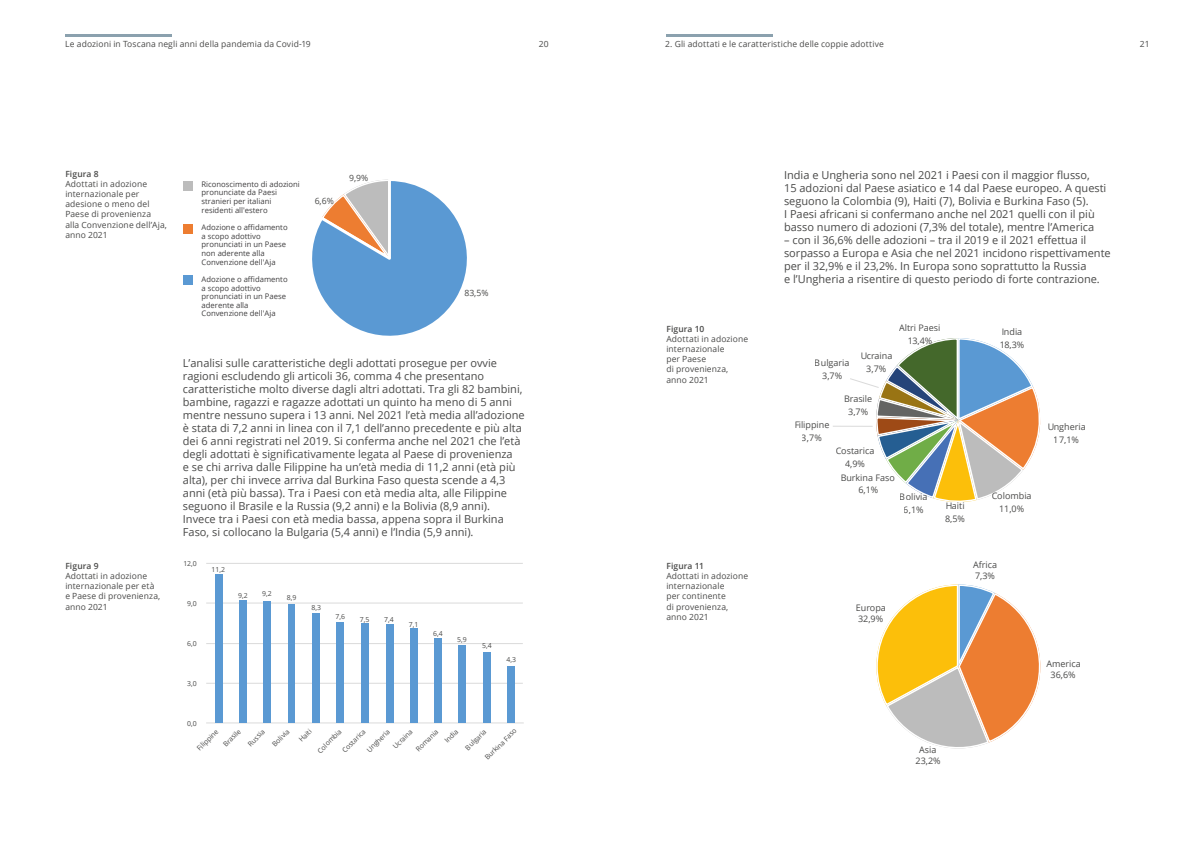
<style>
.page{position:relative;width:1191px;height:842px;background:#fff}
.page>*{position:absolute;margin:0;border:0;box-sizing:border-box;transform-origin:0 0}
.t1{font:11px/13px "Open Sans";color:#4a4a49}
.t2{font:9px/13px "Open Sans";color:#4a4a49;text-align:center}
.t3{font:8.6px "Open Sans";color:#4a4a49}
.t4{font:8.5px/10.2px "Open Sans";letter-spacing:.015em;color:#4a4a49}
.t5{font:600 8.5px "Open Sans";letter-spacing:.01em;color:#4a4a49}
.t6{font:600 8.5px "Open Sans";letter-spacing:.01em;color:#4a4a49}
.t7{font:7.7px/8.6px "Open Sans";color:#403f40}
.t8{font:6.9px/14.1px "Open Sans";color:#4a4a49}
</style>
<div class="page">
<hr style="left:666px;top:34px;width:106px;height:3px;background:#8ba1ae">
<hr style="left:65px;top:34px;width:106px;height:3px;background:#8ba1ae">
<svg style="left:312px;top:179px;width:155px;height:157px"></svg>
<div style="left:183px;top:181px;width:10px;height:10px;background:#bcbcbc"></div>
<div style="left:183px;top:224px;width:10px;height:10px;background:#ed7d31"></div>
<div style="left:183px;top:275px;width:10px;height:10px;background:#5a99d3"></div>
<hr style="left:206px;top:683px;width:317px;height:1px;background:#dadada">
<hr style="left:206px;top:643px;width:317px;height:1px;background:#dadada">
<hr style="left:206px;top:603px;width:317px;height:1px;background:#dadada">
<hr style="left:206px;top:563px;width:317px;height:1px;background:#dadada">
<hr style="left:207px;top:723px;width:316px;height:1px;background:#dadada">
<div style="left:215px;top:574px;width:8px;height:148px;background:#5a99d3"></div>
<div style="left:239px;top:600px;width:8px;height:122px;background:#5a99d3"></div>
<div style="left:263px;top:601px;width:8px;height:121px;background:#5a99d3"></div>
<div style="left:288px;top:604px;width:7px;height:118px;background:#5a99d3"></div>
<div style="left:312px;top:613px;width:8px;height:109px;background:#5a99d3"></div>
<div style="left:336px;top:622px;width:8px;height:100px;background:#5a99d3"></div>
<div style="left:361px;top:623px;width:7px;height:99px;background:#5a99d3"></div>
<div style="left:386px;top:624px;width:7px;height:98px;background:#5a99d3"></div>
<div style="left:410px;top:628px;width:7px;height:94px;background:#5a99d3"></div>
<div style="left:434px;top:638px;width:8px;height:84px;background:#5a99d3"></div>
<div style="left:458px;top:645px;width:8px;height:77px;background:#5a99d3"></div>
<div style="left:483px;top:652px;width:8px;height:70px;background:#5a99d3"></div>
<div style="left:507px;top:665px;width:8px;height:57px;background:#5a99d3"></div>
<svg style="left:850px;top:338px;width:191px;height:165px"></svg>
<hr style="left:832px;top:426px;width:40px;height:1px;background:#dadada">
<svg style="left:876px;top:584px;width:165px;height:165px"></svg>
<p class="t4" style="left:65px;top:38px;width:247px">Le adozioni in Toscana negli anni della pandemia da Covid-19</p>
<p class="t4" style="left:539px;top:39px;width:11px">20</p>
<p class="t4" style="left:665px;top:38px;width:220px">2. Gli adottati e le caratteristiche delle coppie adottive</p>
<p class="t4" style="left:1140px;top:39px;width:11px">21</p>
<p class="t6" style="left:65px;top:168px;width:35px">Figura 8</p>
<p class="t4" style="left:65px;top:178px;width:103px">Adottati in adozione internazionale per adesione o meno del<br>Paese di provenienza alla Convenzione dell’Aja, anno 2021</p>
<p class="t5" style="left:65px;top:560px;width:35px">Figura 9</p>
<p class="t4" style="left:65px;top:571px;width:96px">Adottati in adozione internazionale per età e Paese di provenienza, anno 2021</p>
<p class="t7" style="left:202px;top:179px;width:100px">Riconoscimento di adozioni pronunciate da Paesi stranieri per italiani residenti all'estero</p>
<p class="t7" style="left:202px;top:223px;width:88px">Adozione o affidamento a scopo adottivo pronunciati in un Paese non aderente alla<br>Convenzione dell'Aja</p>
<p class="t7" style="left:202px;top:275px;width:88px">Adozione o affidamento a scopo adottivo pronunciati in un Paese aderente alla<br>Convenzione dell'Aja</p>
<p class="t3" style="left:315px;top:195px;width:21px">6,6%</p>
<p class="t3" style="left:349px;top:172px;width:21px">9,9%</p>
<p class="t3" style="left:464px;top:287px;width:26px">83,5%</p>
<p class="t1" style="left:183px;top:356px;width:343px">L’analisi sulle caratteristiche degli adottati prosegue per ovvie ragioni escludendo gli articoli 36, comma 4 che presentano caratteristiche molto diverse dagli altri adottati. Tra gli 82 bambini, bambine, ragazzi e ragazze adottati un quinto ha meno di 5 anni mentre nessuno supera i 13 anni. Nel 2021 l’età media all’adozione è stata di 7,2 anni in linea con il 7,1 dell’anno precedente e più alta dei 6 anni registrati nel 2019. Si conferma anche nel 2021 che l’età degli adottati è significativamente legata al Paese di provenienza<br>e se chi arriva dalle Filippine ha un’età media di 11,2 anni (età più alta), per chi invece arriva dal Burkina Faso questa scende a 4,3 anni (età più bassa). Tra i Paesi con età media alta, alle Filippine seguono il Brasile e la Russia (9,2 anni) e la Bolivia (8,9 anni).<br>Invece tra i Paesi con età media bassa, appena sopra il Burkina Faso, si collocano la Bulgaria (5,4 anni) e l’India (5,9 anni).</p>
<p class="t8" style="left:183px;top:556px;width:15px">12,0</p>
<p class="t8" style="left:187px;top:596px;width:11px">9,0</p>
<p class="t8" style="left:187px;top:636px;width:11px">6,0</p>
<p class="t8" style="left:187px;top:676px;width:11px">3,0</p>
<p class="t8" style="left:187px;top:716px;width:11px">0,0</p>
<p class="t8" style="left:212px;top:562px;width:15px">11,2</p>
<p class="t8" style="left:238px;top:588px;width:11px">9,2</p>
<p class="t8" style="left:262px;top:587px;width:11px">9,2</p>
<p class="t8" style="left:287px;top:590px;width:11px">8,9</p>
<p class="t8" style="left:311px;top:600px;width:11px">8,3</p>
<p class="t8" style="left:335px;top:609px;width:11px">7,6</p>
<p class="t8" style="left:360px;top:612px;width:11px">7,5</p>
<p class="t8" style="left:384px;top:612px;width:11px">7,4</p>
<p class="t8" style="left:409px;top:617px;width:11px">7,1</p>
<p class="t8" style="left:433px;top:626px;width:11px">6,4</p>
<p class="t8" style="left:457px;top:632px;width:11px">5,9</p>
<p class="t8" style="left:482px;top:639px;width:11px">5,4</p>
<p class="t8" style="left:506px;top:652px;width:11px">4,3</p>
<p class="t8" style="left:193px;top:744px;width:29px;rotate:-45deg">Filippine</p>
<p class="t8" style="left:219px;top:740px;width:23px;rotate:-45deg">Brasile</p>
<p class="t8" style="left:244px;top:740px;width:22px;rotate:-45deg">Russia</p>
<p class="t8" style="left:268px;top:740px;width:23px;rotate:-45deg">Bolivia</p>
<p class="t8" style="left:295px;top:735px;width:16px;rotate:-45deg">Haiti</p>
<p class="t8" style="left:314px;top:747px;width:32px;rotate:-45deg">Colombia</p>
<p class="t8" style="left:338px;top:746px;width:31px;rotate:-45deg">Costarica</p>
<p class="t8" style="left:363px;top:746px;width:31px;rotate:-45deg">Ungheria</p>
<p class="t8" style="left:389px;top:742px;width:26px;rotate:-45deg">Ucraina</p>
<p class="t8" style="left:431px;top:726px;width:17px;text-indent:-27px;rotate:-45deg">Romania<br>India</p>
<p class="t8" style="left:461px;top:744px;width:28px;rotate:-45deg">Bulgaria</p>
<p class="t8" style="left:481px;top:753px;width:43px;rotate:-45deg">Burkina Faso</p>
<p class="t5" style="left:666px;top:323px;width:39px">Figura 10</p>
<p class="t4" style="left:666px;top:333px;width:83px">Adottati in adozione internazionale<br>per Paese<br>di provenienza, anno 2021</p>
<p class="t5" style="left:666px;top:560px;width:39px">Figura 11</p>
<p class="t4" style="left:666px;top:571px;width:83px">Adottati in adozione internazionale<br>per continente<br>di provenienza, anno 2021</p>
<p class="t1" style="left:784px;top:168px;width:324px">India e Ungheria sono nel 2021 i Paesi con il maggior flusso,<br>15 adozioni dal Paese asiatico e 14 dal Paese europeo. A questi seguono la Colombia (9), Haiti (7), Bolivia e Burkina Faso (5).<br>I Paesi africani si confermano anche nel 2021 quelli con il più basso numero di adozioni (7,3% del totale), mentre l’America</p>
<p class="t1" style="left:784px;top:233px;width:328px">– con il 36,6% delle adozioni – tra il 2019 e il 2021 effettua il sorpasso a Europa e Asia che nel 2021 incidono rispettivamente per il 32,9% e il 23,2%. In Europa sono soprattutto la Russia<br>e l’Ungheria a risentire di questo periodo di forte contrazione.</p>
<p class="t2" style="left:899px;top:321px;width:43px">Altri Paesi<br>13,4%</p>
<p class="t2" style="left:860px;top:349px;width:34px">Ucraina<br>3,7%</p>
<p class="t2" style="left:999px;top:325px;width:27px;text-align:left">India<br>18,3%</p>
<p class="t2" style="left:815px;top:356px;width:36px">Bulgaria<br>3,7%</p>
<p class="t2" style="left:844px;top:392px;width:30px">Brasile<br>3,7%</p>
<p class="t2" style="left:794px;top:418px;width:37px">Filippine<br>3,7%</p>
<p class="t2" style="left:835px;top:444px;width:40px">Costarica<br>4,9%</p>
<p class="t2" style="left:840px;top:472px;width:56px;line-height:11.7px">Burkina Faso<br>6,1%</p>
<p class="t2" style="left:1047px;top:419px;width:40px">Ungheria<br>17,1%</p>
<p class="t2" style="left:900px;top:489px;width:29px">Bolivia<br>6,1%</p>
<p class="t2" style="left:945px;top:498px;width:21px;text-align:left">Haiti<br>8,5%</p>
<p class="t2" style="left:991px;top:489px;width:41px">Colombia<br>11,0%</p>
<p class="t2" style="left:856px;top:602px;width:31px;line-height:11px;text-align:left">Europa<br>32,9%</p>
<p class="t2" style="left:973px;top:559px;width:25px;line-height:11px;text-align:left">Africa<br>7,3%</p>
<p class="t2" style="left:915px;top:744px;width:27px;line-height:11px">Asia<br>23,2%</p>
<p class="t2" style="left:1046px;top:658px;width:36px;line-height:11px">America<br>36,6%</p>
</div>
